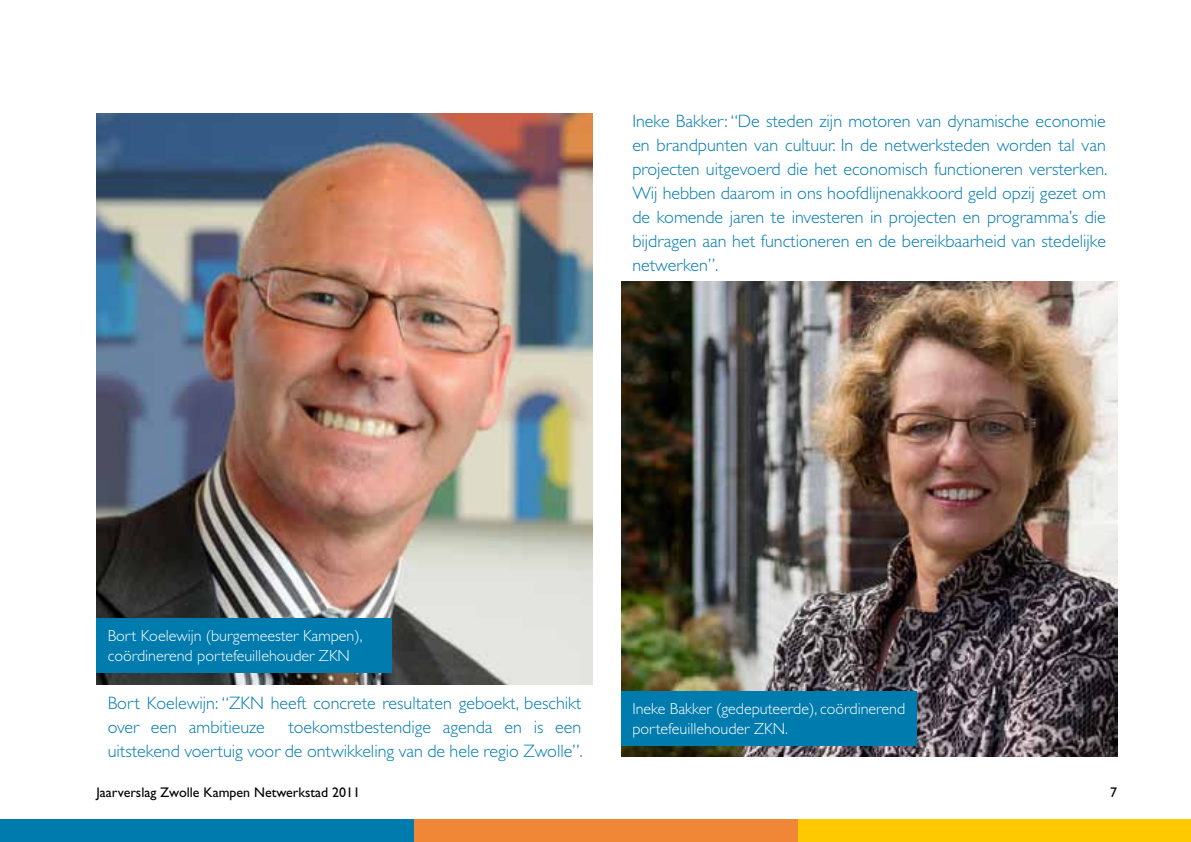
<style>
.page{position:relative;width:1191px;height:842px;background:#fff}
.page>*{position:absolute;margin:0;border:0;box-sizing:border-box;transform-origin:0 0}
.t1{font:300 18px/24px "Gill Sans";color:#007bae;text-align:justify}
.t2{font:300 16px/20px "Gill Sans";color:#fff}
.t3{font:14px "Gill Sans";color:#000}
</style>
<div class="page">
<img style="left:621px;top:282px;width:496px;height:475px">
<img style="left:96px;top:113px;width:496px;height:571px">
<div style="left:621px;top:691px;width:295px;height:55px;background:#007bae"></div>
<div style="left:96px;top:618px;width:296px;height:55px;background:#007bae"></div>
<div style="left:413px;top:819px;width:385px;height:23px;background:#f08737"></div>
<div style="left:798px;top:819px;width:393px;height:23px;background:#fec900"></div>
<div style="left:0;top:819px;width:413px;height:23px;background:#007bae"></div>
<p class="t1" style="left:632px;top:109px;width:476px">Ineke Bakker: “De steden zijn motoren van dynamische economie en brandpunten van cultuur. In de netwerksteden worden tal van projecten uitgevoerd die het economisch functioneren versterken.<br>Wij hebben daarom in ons hoofdlijnenakkoord geld opzij gezet om de komende jaren te investeren in projecten en programma’s die bijdragen aan het functioneren en de bereikbaarheid van stedelijke netwerken”.</p>
<p class="t2" style="left:108px;top:626px;width:256px">Bort Koelewijn (burgemeester Kampen), coördinerend portefeuillehouder ZKN</p>
<p class="t1" style="left:108px;top:691px;width:475px">Bort Koelewijn: “ZKN heeft concrete resultaten geboekt, beschikt over een ambitieuze</p>
<p class="t1" style="left:108px;top:715px;width:476px;text-align:right">toekomstbestendige agenda en is een<br>uitstekend voertuig voor de ontwikkeling van de hele regio Zwolle”.</p>
<p class="t2" style="left:632px;top:699px;width:274px">Ineke Bakker (gedeputeerde), coördinerend portefeuillehouder ZKN.</p>
<p class="t3" style="left:96px;top:784px;width:265px">Jaarverslag Zwolle Kampen Netwerkstad 2011</p>
<p class="t3" style="left:1110px;top:784px;width:8px">7</p>
</div>
